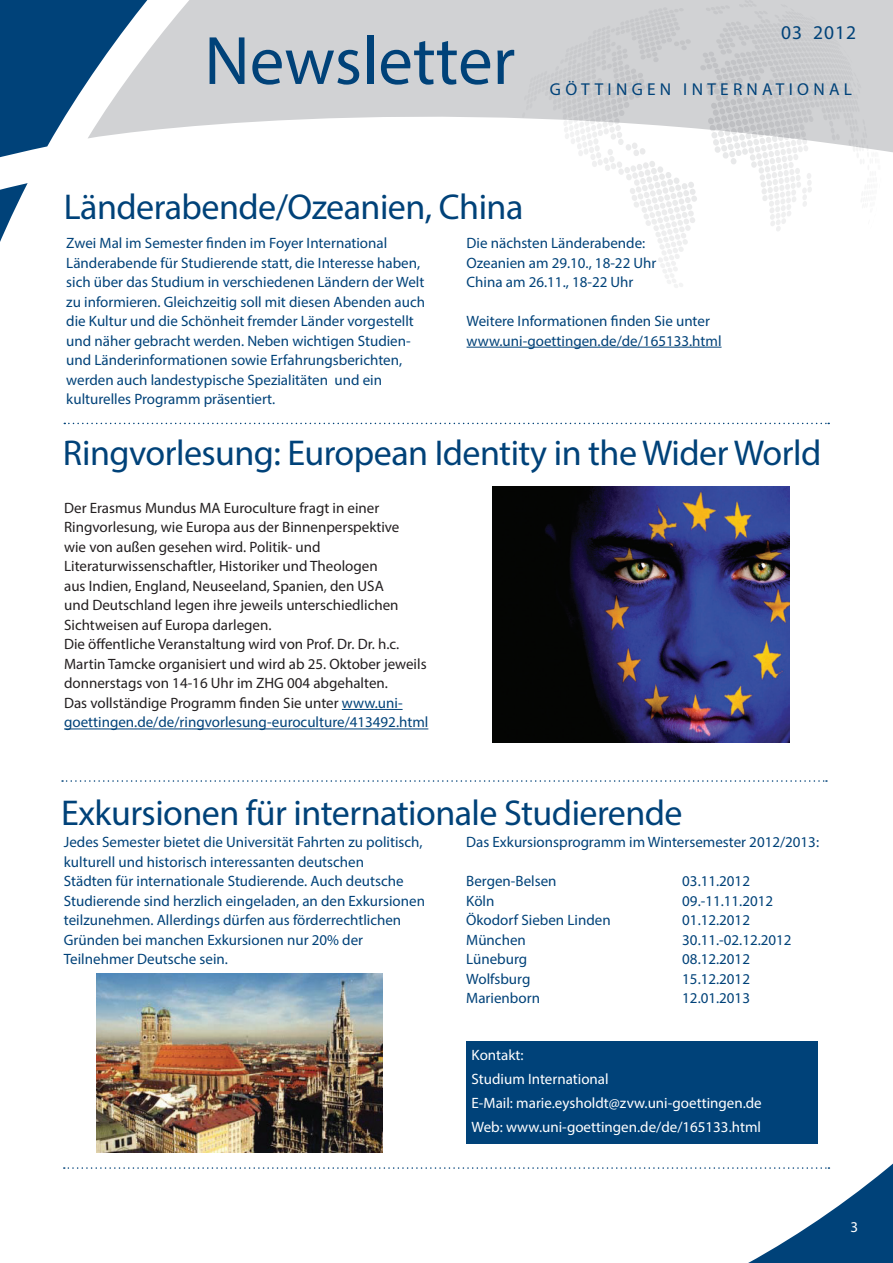
<style>
.page{position:relative;width:893px;height:1263px;background:#fff}
.page>*{position:absolute;margin:0;border:0;box-sizing:border-box;transform-origin:0 0}
.t1{font:69px "Myriad Pro";color:#004279}
.t2{font:36px "Myriad Pro";letter-spacing:-.015em;color:#004279}
.t3{font:19.5px "Myriad Pro";letter-spacing:.05em;color:#004279}
.t4{font:17.25px "Myriad Pro";color:#004279}
.t5{font:15px/19.5px "Myriad Pro";color:#004279}
.t6{font:15px/19.5px "Myriad Pro";color:#231f20}
.t7{font:15px/23.7px "Myriad Pro";color:#fff}
.s1{color:#004279}
</style>
<div class="page">
<svg style="left:158px;top:0;width:735px;height:153px;fill:#d1d2d4"></svg>
<svg style="left:0;top:0;width:158px;height:158px"></svg>
<svg style="left:0;top:183px;width:28px;height:59px"></svg>
<svg style="left:522px;top:0;width:359px;height:288px"></svg>
<svg style="left:64px;top:1163px;width:829px;height:100px"></svg>
<svg style="left:64px;top:423px;width:765px;height:1px"></svg>
<hr style="left:342px;top:709px;width:61px;height:1px;background:#004279">
<hr style="left:64px;top:728px;width:364px;height:1px;background:#004279">
<svg style="left:62px;top:780px;width:765px;height:2px"></svg>
<div style="left:466px;top:1041px;width:352px;height:103px;background:#004279"></div>
<img style="left:96px;top:973px;width:287px;height:180px">
<img style="left:493px;top:487px;width:296px;height:256px">
<hr style="left:467px;top:347px;width:254px;height:1px;background:#004279">
<h1 class="t1" style="left:204px;top:18px;width:312px">Newsletter</h1>
<h3 class="t3" style="left:781px;top:21px;width:77px">03 2012</h3>
<p class="t4" style="left:550px;top:78px;width:30px">Göttingen</p>
<p class="t4" style="left:683px;top:78px;width:23px">International</p>
<h2 class="t2" style="left:64px;top:184px;width:461px">Länderabende/Ozeanien, China</h2>
<p class="t5" style="left:467px;top:233px;width:191px">Die nächsten Länderabende:<br>Ozeanien am 29.10., 18-22 Uhr<br>China am 26.11., 18-22 Uhr</p>
<p class="t5" style="left:467px;top:311px;width:256px">Weitere Informationen finden Sie unter www.uni-goettingen.de/de/165133.html</p>
<p class="t5" style="left:66px;top:233px;width:360px">Zwei Mal im Semester finden im Foyer International Länderabende für Studierende statt, die Interesse haben, sich über das Studium in verschiedenen Ländern der Welt zu informieren. Gleichzeitig soll mit diesen Abenden auch die Kultur und die Schönheit fremder Länder vorgestellt und näher gebracht werden. Neben wichtigen Studien&shy;und Länderinformationen sowie Erfahrungsberichten, werden auch landestypische Spezialitäten und ein kulturelles Programm präsentiert.</p>
<h2 class="t2" style="left:63px;top:431px;width:760px">Ringvorlesung: European Identity in the Wider World</h2>
<p class="t6" style="left:64px;top:498px;width:366px">Der Erasmus Mundus MA Euroculture fragt in einer Ringvorlesung, wie Europa aus der Binnenperspektive<br>wie von außen gesehen wird. Politik- und Literaturwissenschaftler, Historiker und Theologen<br>aus Indien, England, Neuseeland, Spanien, den USA<br>und Deutschland legen ihre jeweils unterschiedlichen Sichtweisen auf Europa darlegen.<br>Die öffentliche Veranstaltung wird von Prof. Dr. Dr. h.c.<br>Martin Tamcke organisiert und wird ab 25. Oktober jeweils donnerstags von 14-16 Uhr im ZHG 004 abgehalten.<br>Das vollständige Programm finden Sie unter <span class="s1">www.uni&shy;goettingen.de/de/ringvorlesung-euroculture/413492.html</span></p>
<h2 class="t2" style="left:61px;top:791px;width:623px">Exkursionen für internationale Studierende</h2>
<p class="t5" style="left:64px;top:832px;width:363px">Jedes Semester bietet die Universität Fahrten zu politisch, kulturell und historisch interessanten deutschen<br>Städten für internationale Studierende. Auch deutsche Studierende sind herzlich eingeladen, an den Exkursionen teilzunehmen. Allerdings dürfen aus förderrechtlichen Gründen bei manchen Exkursionen nur 20% der Teilnehmer Deutsche sein.</p>
<p class="t5" style="left:466px;top:832px;width:354px">Das Exkursionsprogramm im Wintersemester 2012/2013:</p>
<p class="t5" style="left:466px;top:871px;width:92px">Bergen-Belsen</p>
<p class="t5" style="left:682px;top:871px;width:69px">03.11.2012</p>
<p class="t5" style="left:466px;top:891px;width:30px">Köln</p>
<p class="t5" style="left:682px;top:891px;width:92px">09.-11.11.2012</p>
<p class="t5" style="left:466px;top:910px;width:146px">Ökodorf Sieben Linden</p>
<p class="t5" style="left:682px;top:910px;width:69px">01.12.2012</p>
<p class="t5" style="left:466px;top:930px;width:61px">München</p>
<p class="t5" style="left:682px;top:930px;width:111px">30.11.-02.12.2012</p>
<p class="t5" style="left:466px;top:949px;width:62px">Lüneburg</p>
<p class="t5" style="left:682px;top:949px;width:69px">08.12.2012</p>
<p class="t5" style="left:466px;top:969px;width:66px">Wolfsburg</p>
<p class="t5" style="left:682px;top:969px;width:69px">15.12.2012</p>
<p class="t5" style="left:466px;top:988px;width:75px">Marienborn</p>
<p class="t5" style="left:682px;top:988px;width:69px">12.01.2013</p>
<p class="t7" style="left:472px;top:1043px;width:292px">Kontakt:<br>Studium International<br>E-Mail: marie.eysholdt@zvw.uni-goettingen.de<br>Web: www.uni-goettingen.de/de/165133.html</p>
<p class="t7" style="left:850px;top:1215px;width:9px">3</p>
</div>
